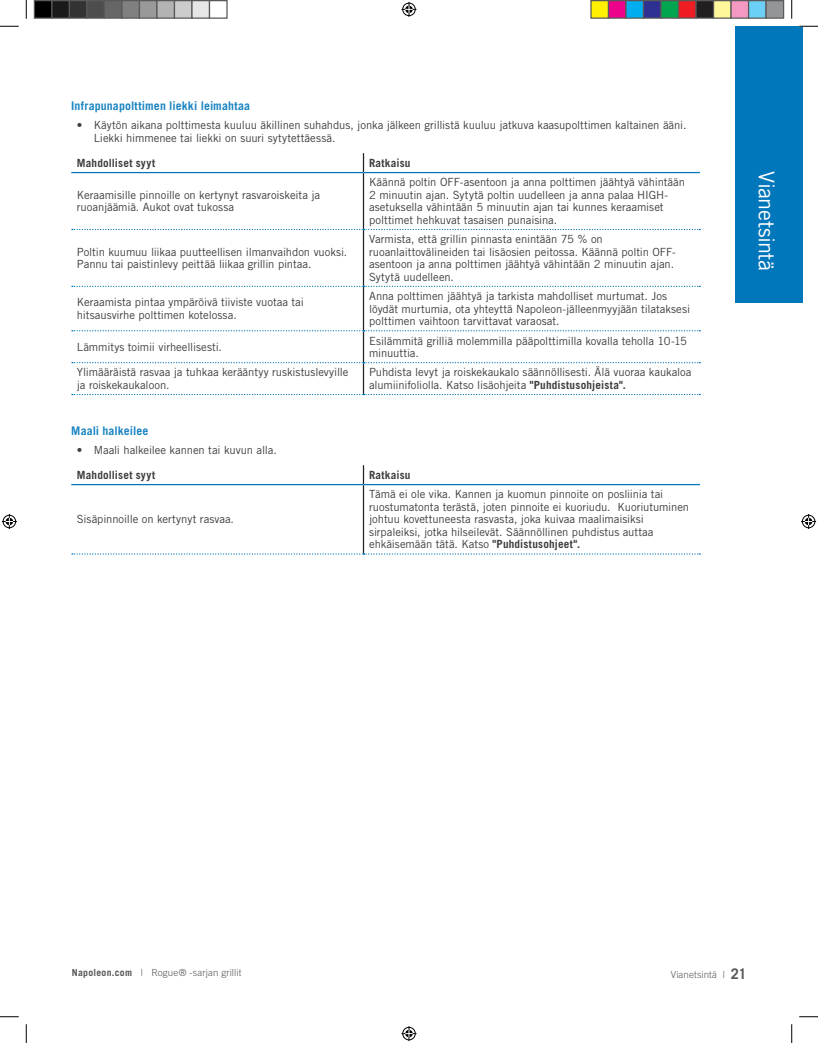
<style>
.page{position:relative;width:818px;height:1043px;background:#fff}
.page>*{position:absolute;margin:0;border:0;box-sizing:border-box;transform-origin:0 0}
.t1{font:21.62px "Trade Gothic LT Std";letter-spacing:-.02em;color:#fff}
.H3_Title{font:700 11.88px "Trade Gothic LT Std";letter-spacing:.01em;color:#1a84c2}
.Text__Table_body{font:11.25px/12.5px "Trade Gothic LT Std";letter-spacing:-.01em;color:#3e3e3f}
.Text{font:700 11.25px "Trade Gothic LT Std";letter-spacing:.015em;color:#3e3e3f}
.t2{font:300 9.75px "Trade Gothic LT Std";letter-spacing:.015em;color:#57585a}
.s1{font-weight:700}
.s2{font-weight:700;font-size:14.62px}
</style>
<div class="page">
<div style="left:735px;top:26px;width:67px;height:277px;background:#0076bb"></div>
<svg style="left:363px;top:153px;width:1px;height:19px"></svg>
<hr style="left:363px;top:173px;width:1px;height:56px;background:#231f20">
<hr style="left:363px;top:230px;width:1px;height:56px;background:#231f20">
<hr style="left:363px;top:287px;width:1px;height:43px;background:#231f20">
<hr style="left:363px;top:331px;width:1px;height:31px;background:#231f20">
<hr style="left:363px;top:363px;width:1px;height:31px;background:#231f20">
<hr style="left:71px;top:172px;width:292px;height:1px;background:#0076bb">
<hr style="left:363px;top:172px;width:337px;height:1px;background:#0076bb">
<svg style="left:72px;top:229px;width:628px;height:1px"></svg>
<svg style="left:72px;top:286px;width:628px;height:1px"></svg>
<svg style="left:72px;top:330px;width:628px;height:1px"></svg>
<svg style="left:72px;top:362px;width:628px;height:1px"></svg>
<svg style="left:72px;top:394px;width:628px;height:1px"></svg>
<svg style="left:363px;top:465px;width:1px;height:19px"></svg>
<hr style="left:363px;top:485px;width:1px;height:68px;background:#231f20">
<hr style="left:71px;top:484px;width:292px;height:1px;background:#0076bb">
<hr style="left:363px;top:484px;width:337px;height:1px;background:#0076bb">
<svg style="left:72px;top:553px;width:628px;height:1px"></svg>
<svg style="left:0;top:25px;width:19px;height:2px"></svg>
<svg style="left:799px;top:25px;width:19px;height:2px"></svg>
<svg style="left:0;top:1016px;width:19px;height:1px"></svg>
<svg style="left:799px;top:1016px;width:19px;height:1px"></svg>
<svg style="left:25px;top:0;width:2px;height:19px"></svg>
<svg style="left:25px;top:1024px;width:2px;height:18px"></svg>
<svg style="left:791px;top:0;width:1px;height:19px"></svg>
<svg style="left:791px;top:1024px;width:1px;height:18px"></svg>
<svg style="left:401px;top:2px;width:15px;height:15px"></svg>
<svg style="left:401px;top:1026px;width:15px;height:15px"></svg>
<svg style="left:2px;top:514px;width:15px;height:15px"></svg>
<svg style="left:801px;top:514px;width:15px;height:15px"></svg>
<div style="left:34px;top:1px;width:18px;height:17px;background:#000"></div>
<div style="left:34px;top:0;width:18px;height:19px;border:1px solid #595959"></div>
<div style="left:52px;top:1px;width:17px;height:17px;background:#1a1a1a"></div>
<div style="left:51px;top:0;width:19px;height:19px;border:1px solid #595959"></div>
<div style="left:69px;top:1px;width:18px;height:17px;background:#333"></div>
<div style="left:69px;top:0;width:19px;height:19px;border:1px solid #595959"></div>
<div style="left:87px;top:1px;width:17px;height:17px;background:#4d4d4d"></div>
<div style="left:86px;top:0;width:19px;height:19px;border:1px solid #595959"></div>
<div style="left:104px;top:1px;width:18px;height:17px;background:#666"></div>
<div style="left:104px;top:0;width:18px;height:19px;border:1px solid #595959"></div>
<div style="left:122px;top:1px;width:17px;height:17px;background:#808080"></div>
<div style="left:121px;top:0;width:19px;height:19px;border:1px solid #595959"></div>
<div style="left:139px;top:1px;width:18px;height:17px;background:#999"></div>
<div style="left:139px;top:0;width:19px;height:19px;border:1px solid #595959"></div>
<div style="left:157px;top:1px;width:17px;height:17px;background:#b3b3b3"></div>
<div style="left:156px;top:0;width:19px;height:19px;border:1px solid #595959"></div>
<div style="left:174px;top:1px;width:18px;height:17px;background:#ccc"></div>
<div style="left:174px;top:0;width:18px;height:19px;border:1px solid #595959"></div>
<div style="left:192px;top:1px;width:17px;height:17px;background:#e6e6e6"></div>
<div style="left:191px;top:0;width:19px;height:19px;border:1px solid #595959"></div>
<div style="left:209px;top:0;width:19px;height:19px;border:1px solid #595959"></div>
<div style="left:591px;top:1px;width:17px;height:17px;background:#fff101"></div>
<div style="left:590px;top:0;width:19px;height:19px;border:1px solid #595959"></div>
<div style="left:608px;top:1px;width:18px;height:17px;background:#ed028c"></div>
<div style="left:608px;top:0;width:18px;height:19px;border:1px solid #595959"></div>
<div style="left:626px;top:1px;width:17px;height:17px;background:#00aeef"></div>
<div style="left:625px;top:0;width:19px;height:19px;border:1px solid #595959"></div>
<div style="left:643px;top:1px;width:18px;height:17px;background:#2e3092"></div>
<div style="left:642px;top:0;width:19px;height:19px;border:1px solid #595959"></div>
<div style="left:661px;top:1px;width:17px;height:17px;background:#00a54f"></div>
<div style="left:660px;top:0;width:19px;height:19px;border:1px solid #595959"></div>
<div style="left:678px;top:1px;width:18px;height:17px;background:#ee1d23"></div>
<div style="left:678px;top:0;width:18px;height:19px;border:1px solid #595959"></div>
<div style="left:696px;top:1px;width:17px;height:17px;background:#231f20"></div>
<div style="left:695px;top:0;width:19px;height:19px;border:1px solid #595959"></div>
<div style="left:713px;top:1px;width:18px;height:17px;background:#fff79a"></div>
<div style="left:712px;top:0;width:19px;height:19px;border:1px solid #595959"></div>
<div style="left:731px;top:1px;width:17px;height:17px;background:#f499c2"></div>
<div style="left:730px;top:0;width:19px;height:19px;border:1px solid #595959"></div>
<div style="left:748px;top:1px;width:18px;height:17px;background:#6bcff6"></div>
<div style="left:748px;top:0;width:18px;height:19px;border:1px solid #595959"></div>
<div style="left:766px;top:1px;width:17px;height:17px;background:#939598"></div>
<div style="left:765px;top:0;width:19px;height:19px;border:1px solid #595959"></div>
<p class="H3_Title" style="left:71px;top:98px;width:180px">Infrapunapolttimen liekki leimahtaa</p>
<p class="Text__Table_body" style="left:94px;top:118px;width:594px;line-height:13.1px;text-indent:-17px">• Käytön aikana polttimesta kuuluu äkillinen suhahdus, jonka jälkeen grillistä kuuluu jatkuva kaasupolttimen kaltainen ääni.<br>Liekki himmenee tai liekki on suuri sytytettäessä.</p>
<p class="Text" style="left:77px;top:156px;width:80px">Mahdolliset syyt</p>
<p class="Text" style="left:369px;top:156px;width:43px">Ratkaisu</p>
<p class="Text__Table_body" style="left:77px;top:188px;width:244px">Keraamisille pinnoille on kertynyt rasvaroiskeita ja ruoanjäämiä. Aukot ovat tukossa</p>
<p class="Text__Table_body" style="left:369px;top:176px;width:317px">Käännä poltin OFF-asentoon ja anna polttimen jäähtyä vähintään 2 minuutin ajan. Sytytä poltin uudelleen ja anna palaa HIGH&shy;asetuksella vähintään 5 minuutin ajan tai kunnes keraamiset polttimet hehkuvat tasaisen punaisina.</p>
<p class="Text__Table_body" style="left:77px;top:245px;width:272px">Poltin kuumuu liikaa puutteellisen ilmanvaihdon vuoksi.<br>Pannu tai paistinlevy peittää liikaa grillin pintaa.</p>
<p class="Text__Table_body" style="left:369px;top:233px;width:308px">Varmista, että grillin pinnasta enintään 75 % on ruoanlaittovälineiden tai lisäosien peitossa. Käännä poltin OFF&shy;asentoon ja anna polttimen jäähtyä vähintään 2 minuutin ajan.<br>Sytytä uudelleen.</p>
<p class="Text__Table_body" style="left:77px;top:296px;width:228px">Keraamista pintaa ympäröivä tiiviste vuotaa tai hitsausvirhe polttimen kotelossa.</p>
<p class="Text__Table_body" style="left:369px;top:290px;width:322px">Anna polttimen jäähtyä ja tarkista mahdolliset murtumat. Jos löydät murtumia, ota yhteyttä Napoleon-jälleenmyyjään tilataksesi polttimen vaihtoon tarvittavat varaosat.</p>
<p class="Text__Table_body" style="left:77px;top:340px;width:146px">Lämmitys toimii virheellisesti.</p>
<p class="Text__Table_body" style="left:369px;top:334px;width:319px">Esilämmitä grilliä molemmilla pääpolttimilla kovalla teholla 10-15 minuuttia.</p>
<p class="Text__Table_body" style="left:77px;top:366px;width:273px">Ylimääräistä rasvaa ja tuhkaa kerääntyy ruskistuslevyille ja roiskekaukaloon.</p>
<p class="Text__Table_body" style="left:369px;top:366px;width:324px">Puhdista levyt ja roiskekaukalo säännöllisesti. Älä vuoraa kaukaloa alumiinifoliolla. Katso lisäohjeita <span class="s1">"Puhdistusohjeista".</span></p>
<p class="H3_Title" style="left:71px;top:423px;width:79px">Maali halkeilee</p>
<p class="Text__Table_body" style="left:77px;top:443px;width:201px">• Maali halkeilee kannen tai kuvun alla.</p>
<p class="Text" style="left:77px;top:468px;width:80px">Mahdolliset syyt</p>
<p class="Text" style="left:369px;top:468px;width:43px">Ratkaisu</p>
<p class="Text__Table_body" style="left:77px;top:513px;width:159px">Sisäpinnoille on kertynyt rasvaa.</p>
<p class="Text__Table_body" style="left:369px;top:488px;width:321px">Tämä ei ole vika. Kannen ja kuomun pinnoite on posliinia tai ruostumatonta terästä, joten pinnoite ei kuoriudu. Kuoriutuminen johtuu kovettuneesta rasvasta, joka kuivaa maalimaisiksi sirpaleiksi, jotka hilseilevät. Säännöllinen puhdistus auttaa ehkäisemään tätä. Katso <span class="s1">"Puhdistusohjeet".</span></p>
<h1 class="t1" style="left:779px;top:171px;width:101px;rotate:90deg">Vianetsintä</h1>
<p class="t2" style="left:72px;top:967px;width:171px"><span class="s1">Napoleon.com</span> | Rogue® -sarjan grillit</p>
<p class="t2" style="left:670px;top:968px;width:77px">Vianetsintä | <span class="s2">21</span></p>
</div>
